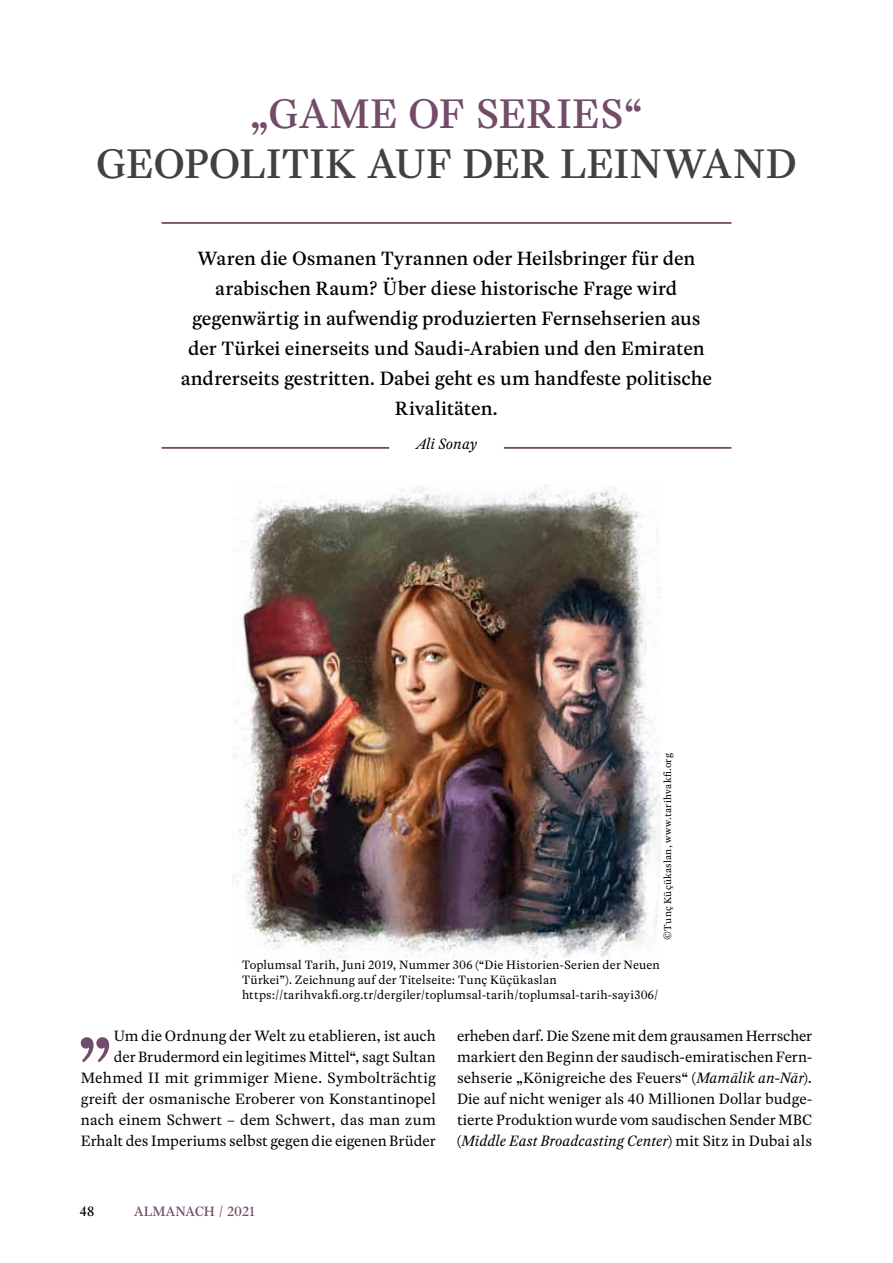
<style>
.page{position:relative;width:893px;height:1263px;background:#fff}
.page>*{position:absolute;margin:0;border:0;box-sizing:border-box;transform-origin:0 0}
.t1{font:86.4px "Rosart";color:#724c68}
.t2{font:500 43.5px "Rosart";letter-spacing:.005em;color:#414042}
.t3{font:500 43.5px "Rosart";letter-spacing:-.01em;color:#724c68}
.t4{font:500 20.25px/30px "Rosart";letter-spacing:-.005em;color:#000;text-align:center}
.t5{font:15.75px/21px "Rosart";letter-spacing:-.005em;color:#000;text-align:right}
.t6{font:italic 15.75px "Rosart";letter-spacing:.005em;color:#000}
.t7{font:500 14.25px "Rosart";color:#724c68}
.t8{font:500 14.25px "Rosart";color:#000}
.t9{font:12.75px/15px "Rosart";letter-spacing:.01em;color:#000}
.t10{font:10.5px "Rosart";letter-spacing:.03em;color:#000}
.s1{font-style:italic}
</style>
<div class="page">
<hr style="left:162px;top:222px;width:569px;height:2px;background:#724c68">
<hr style="left:162px;top:447px;width:227px;height:2px;background:#724c68">
<hr style="left:504px;top:447px;width:227px;height:2px;background:#724c68">
<img style="left:232px;top:485px;width:429px;height:476px">
<h2 class="t3" style="left:250px;top:83px;width:395px">„Game of Series“</h2>
<h2 class="t2" style="left:96px;top:132px;width:549px">Geopolitik auf der Leinwand</h2>
<p class="t4" style="left:181px;top:243px;width:533px">Waren die Osmanen Tyrannen oder Heilsbringer für den arabischen Raum? Über diese historische Frage wird gegenwärtig in aufwendig produzierten Fernsehserien aus der Türkei einerseits und Saudi-Arabien und den Emiraten andrerseits gestritten. Dabei geht es um handfeste politische Rivalitäten.</p>
<p class="t6" style="left:416px;top:432px;width:63px">Ali Sonay</p>
<p class="t10" style="left:660px;top:940px;width:188px;rotate:-90deg">©Tunç Küçükaslan, www.tarihvakfi.org</p>
<p class="t9" style="left:242px;top:957px;width:419px">Toplumsal Tarih, Juni 2019, Nummer 306 (“Die Historien-Serien der Neuen<br>Türkei”). Zeichnung auf der Titelseite: Tunç Küçükaslan https://tarihvakfi.org.tr/dergiler/toplumsal-tarih/toplumsal-tarih-sayi306/</p>
<p class="t5" style="left:81px;top:1025px;width:357px">Um die Ordnung der Welt zu etablieren, ist auch<br>der Brudermord ein legitimes Mittel“, sagt Sultan Mehmed II mit grimmiger Miene. Symbolträchtig greift der osmanische Eroberer von Konstantinopel nach einem Schwert – dem Schwert, das man zum Erhalt des Imperiums selbst gegen die eigenen Brüder</p>
<p class="t5" style="left:457px;top:1025px;width:357px;text-align:justify">erheben darf. Die Szene mit dem grausamen Herrscher markiert den Beginn der saudisch-emiratischen Fern&shy;sehserie „Königreiche des Feuers“ (<span class="s1">Mamālik an</span>-<span class="s1">Nār</span>).<br>Die auf nicht weniger als 40 Millionen Dollar budge&shy;tierte Produktion wurde vom saudischen Sender MBC (<span class="s1">Middle East Broadcasting Center</span>) mit Sitz in Dubai als</p>
<h1 class="t1" style="left:76px;top:958px;width:40px">„</h1>
<p class="t8" style="left:80px;top:1201px;width:16px">48</p>
<p class="t7" style="left:134px;top:1201px;width:123px">ALMANACH / 2021</p>
</div>
